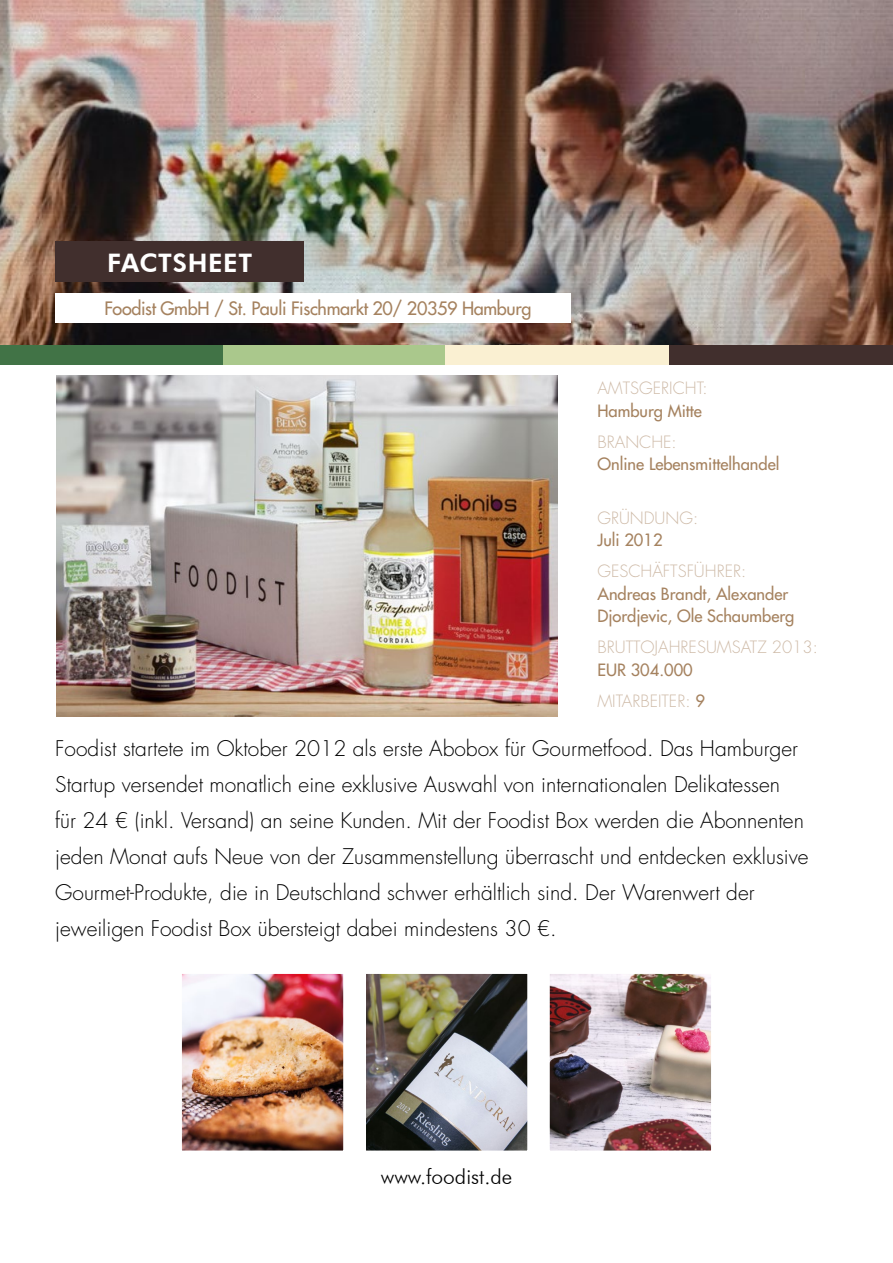
<style>
.page{position:relative;width:893px;height:1263px;background:#fff}
.page>*{position:absolute;margin:0;border:0;box-sizing:border-box;transform-origin:0 0}
.t1{font:800 25.5px "Futura BT";letter-spacing:.025em;color:#fff}
.t2{font:300 21px/36px "Futura Std";color:#000}
.t3{font:300 21px "Futura BT";color:#000}
.t4{font:500 18px "Futura Std";letter-spacing:-.02em;color:#a5825f}
.t5{font:500 16.5px/22.5px "Futura Std";color:#a5825f}
.t6{font:300 16.5px/22.5px "Futura Std";color:#cebaa7}
.s1{font-weight:500;color:#a5825f}
.s2{font-weight:300;color:#cebaa7}
</style>
<div class="page">
<div style="left:223px;top:343px;width:223px;height:22px;background:#aac88c"></div>
<div style="left:0;top:343px;width:223px;height:22px;background:#417346"></div>
<div style="left:445px;top:343px;width:224px;height:22px;background:#faf0d2"></div>
<div style="left:669px;top:343px;width:223px;height:22px;background:#412f2d"></div>
<img style="left:0;top:0;width:892px;height:344px">
<img style="left:56px;top:375px;width:501px;height:341px">
<div style="left:55px;top:242px;width:249px;height:40px;background:#412f2d"></div>
<div style="left:55px;top:293px;width:516px;height:29px;background:#fff"></div>
<img style="left:182px;top:974px;width:161px;height:176px">
<div style="left:177px;top:969px;width:171px;height:186px;border:4px solid #fff"></div>
<img style="left:366px;top:974px;width:161px;height:176px">
<div style="left:361px;top:969px;width:171px;height:186px;border:4px solid #fff"></div>
<img style="left:550px;top:974px;width:160px;height:176px">
<div style="left:545px;top:969px;width:170px;height:186px;border:4px solid #fff"></div>
<p class="t1" style="left:107px;top:247px;width:147px">FACTSHEET</p>
<p class="t4" style="left:104px;top:297px;width:428px">Foodist GmbH / St. Pauli Fischmarkt 20/ 20359 Hamburg</p>
<p class="t6" style="left:597px;top:377px;width:112px">AMTSGERICHT:<br><span class="s1">Hamburg Mitte</span></p>
<p class="t5" style="left:597px;top:431px;width:183px"><span class="s2">BRANCHE:<br></span>Online Lebensmittelhandel</p>
<p class="t6" style="left:597px;top:507px;width:102px">GRÜNDUNG:<br><span class="s1">Juli 2012</span></p>
<p class="t5" style="left:597px;top:560px;width:198px"><span class="s2">GESCHÄFTSFÜHRER:<br></span>Andreas Brandt, Alexander<br>Djordjevic, Ole Schaumberg</p>
<p class="t6" style="left:597px;top:637px;width:222px">BRUTTOJAHRESUMSATZ 2013:<br><span class="s1">EUR 304.000</span></p>
<p class="t6" style="left:597px;top:690px;width:109px">MITARBEITER: <span class="s1">9</span></p>
<p class="t2" style="left:55px;top:731px;width:755px">Foodist startete im Oktober 2012 als erste Abobox für Gourmetfood. Das Hamburger Startup versendet monatlich eine exklusive Auswahl von internationalen Delikatessen<br>für 24 € (inkl. Versand) an seine Kunden. Mit der Foodist Box werden die Abonnenten jeden Monat aufs Neue von der Zusammenstellung überrascht und entdecken exklusive Gourmet-Produkte, die in Deutschland schwer erhältlich sind. Der Warenwert der jeweiligen Foodist Box übersteigt dabei mindestens 30 €.</p>
<p class="t3" style="left:381px;top:1164px;width:133px">www.foodist.de</p>
</div>
